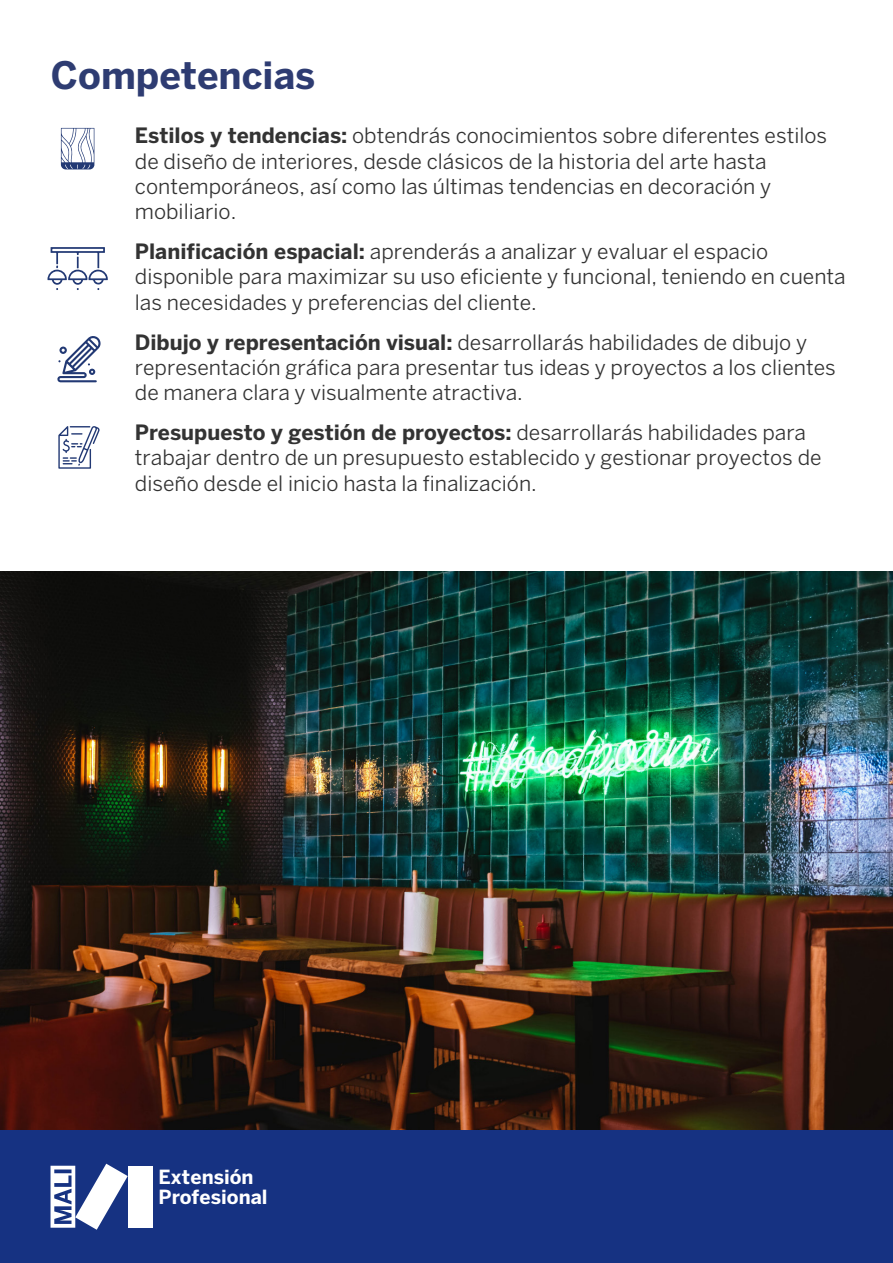
<style>
.page{position:relative;width:893px;height:1263px;background:#fff}
.page>*{position:absolute;margin:0;border:0;box-sizing:border-box;transform-origin:0 0}
.t1{font:700 37.5px "Benton Sans FB";color:#2e3c72}
.t2{font:21px/25.2px "Benton Sans FB";color:#333}
.t3{font:700 19.35px/20.7px "Benton Sans FB";color:#fff}
.s1{font-weight:700}
</style>
<div class="page">
<svg style="left:61px;top:128px;width:33px;height:41px"></svg>
<svg style="left:47px;top:247px;width:61px;height:43px"></svg>
<svg style="left:57px;top:336px;width:44px;height:46px"></svg>
<svg style="left:58px;top:426px;width:42px;height:43px"></svg>
<img style="left:0;top:571px;width:893px;height:559px">
<div style="left:0;top:1130px;width:893px;height:133px;background:#163282"></div>
<div style="left:128px;top:1166px;width:24px;height:62px;background:#fff"></div>
<svg style="left:51px;top:1164px;width:77px;height:66px"></svg>
<h1 class="t1" style="left:51px;top:53px;width:266px">Competencias</h1>
<p class="t2" style="left:135px;top:123px;width:694px"><span class="s1">Estilos y tendencias:</span> obtendrás conocimientos sobre diferentes estilos de diseño de interiores, desde clásicos de la historia del arte hasta contemporáneos, así como las últimas tendencias en decoración y mobiliario.</p>
<p class="t2" style="left:135px;top:239px;width:712px"><span class="s1">Planificación espacial:</span> aprenderás a analizar y evaluar el espacio disponible para maximizar su uso eficiente y funcional, teniendo en cuenta las necesidades y preferencias del cliente.</p>
<p class="t2" style="left:135px;top:329px;width:702px"><span class="s1">Dibujo y representación visual:</span> desarrollarás habilidades de dibujo y representación gráfica para presentar tus ideas y proyectos a los clientes de manera clara y visualmente atractiva.</p>
<p class="t2" style="left:135px;top:420px;width:688px"><span class="s1">Presupuesto y gestión de proyectos:</span> desarrollarás habilidades para trabajar dentro de un presupuesto establecido y gestionar proyectos de diseño desde el inicio hasta la finalización.</p>
<p class="t3" style="left:159px;top:1166px;width:111px">Extensión<br>Profesional</p>
</div>
